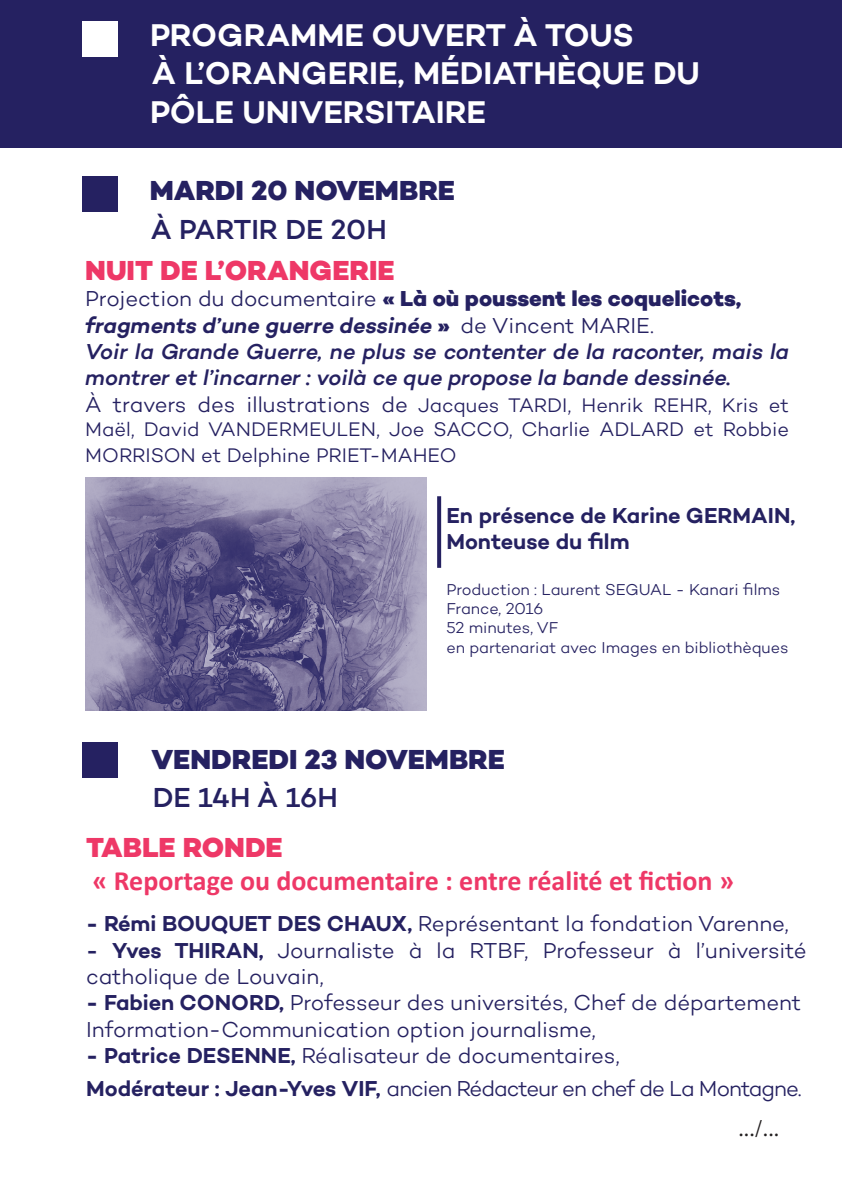
<style>
.page{position:relative;width:842px;height:1191px;background:#fff}
.page>*{position:absolute;margin:0;border:0;box-sizing:border-box;transform-origin:0 0}
.t1{font:600 32px/38.4px "Campton";color:#fff}
.t2{font:700 28px "Calibri";color:#ee3867}
.t3{font:800 28px/38.4px "Campton";color:#252161}
.t4{font:800 28px "Campton";color:#ee3867}
.t5{font:500 28px "Campton";color:#252161}
.t6{font:24px "Minion Pro";color:#231f20}
.t7{font:300 22px/26.4px "Campton";letter-spacing:-.01em;color:#252161}
.t8{font:italic 500 22px/26.4px "Campton";color:#252161}
.t9{font:300 22px "Campton";letter-spacing:-.04em;color:#252161}
.t10{font:600 22px "Campton";color:#252161}
.t11{font:300 20px/24px "Campton";color:#252161}
.t12{font:300 16px "Campton";color:#252161}
.s1{font-weight:500}
.s2{font-weight:900}
.s3{font-weight:800}
.s4{font-weight:600;font-style:italic}
.s5{font-size:22px}
.s6{font-weight:600}
</style>
<div class="page">
<div style="left:0;top:0;width:842px;height:147px;background:#252161"></div>
<div style="left:82px;top:21px;width:35px;height:36px;background:#fff"></div>
<div style="left:82px;top:176px;width:35px;height:35px;background:#252161"></div>
<div style="left:82px;top:742px;width:35px;height:35px;background:#252161"></div>
<svg style="left:437px;top:496px;width:4px;height:72px"></svg>
<img style="left:85px;top:478px;width:342px;height:232px">
<p class="t1" style="left:150px;top:15px;width:485px">PROGRAMME OUVERT À TOUS</p>
<p class="t1" style="left:150px;top:53px;width:551px">À L’ORANGERIE, MÉDIATHÈQUE DU<br>PÔLE UNIVERSITAIRE</p>
<p class="t3" style="left:150px;top:171px;width:307px">MARDI 20 NOVEMBRE<br><span class="s1">À PARTIR DE 20H</span></p>
<p class="t4" style="left:85px;top:252px;width:311px">NUIT DE L’ORANGERIE</p>
<p class="t7" style="left:85px;top:285px;width:658px">Projection du documentaire <span class="s2">«</span> <span class="s3">Là où poussent les coquelicots, </span><span class="s4">fragments d’une guerre dessinée</span> <span class="s2">»</span> de Vincent MARIE.</p>
<p class="t8" style="left:85px;top:338px;width:705px">Voir la Grande Guerre, ne plus se contenter de la raconter, mais la montrer et l’incarner : voilà ce que propose la bande dessinée.</p>
<p class="t11" style="left:85px;top:392px;width:705px"><span class="s5">À travers des illustrations de</span> Jacques TARDI, Henrik REHR, Kris et<br>Maël, David VANDERMEULEN, Joe SACCO, Charlie ADLARD et Robbie</p>
<p class="t11" style="left:85px;top:443px;width:373px">MORRISON et Delphine PRIET-MAHEO</p>
<p class="t10" style="left:446px;top:501px;width:350px">En présence de Karine GERMAIN,</p>
<p class="t10" style="left:446px;top:528px;width:185px">Monteuse du film</p>
<p class="t12" style="left:446px;top:579px;width:335px">Production : Laurent SEGUAL - Kanari films</p>
<p class="t12" style="left:446px;top:599px;width:98px">France, 2016</p>
<p class="t12" style="left:446px;top:618px;width:113px">52 minutes, VF</p>
<p class="t12" style="left:446px;top:637px;width:344px">en partenariat avec Images en bibliothèques</p>
<p class="t3" style="left:151px;top:740px;width:355px">VENDREDI 23 NOVEMBRE</p>
<p class="t5" style="left:153px;top:780px;width:187px">DE 14H À 16H</p>
<p class="t4" style="left:86px;top:829px;width:198px">TABLE RONDE</p>
<p class="t2" style="left:93px;top:861px;width:643px">« Reportage ou documentaire : entre réalité et fiction »</p>
<p class="t7" style="left:86px;top:910px;width:704px"><span class="s6">- Rémi BOUQUET DES CHAUX,</span> Représentant la fondation Varenne,</p>
<p class="t7" style="left:86px;top:936px;width:722px"><span class="s1">-</span> <span class="s6">Yves THIRAN,</span> Journaliste à la RTBF, Professeur à l’université catholique de Louvain,</p>
<p class="t7" style="left:86px;top:989px;width:717px"><span class="s6">- Fabien CONORD,</span> Professeur des universités, Chef de département<br>Information-Communication option journalisme,</p>
<p class="t7" style="left:86px;top:1042px;width:535px"><span class="s6">- Patrice DESENNE,</span> Réalisateur de documentaires,</p>
<p class="t9" style="left:86px;top:1075px;width:717px"><span class="s6">Modérateur : Jean-Yves VIF,</span> ancien Rédacteur en chef de La Montagne.</p>
<p class="t6" style="left:738px;top:1112px;width:42px">.../...</p>
</div>
